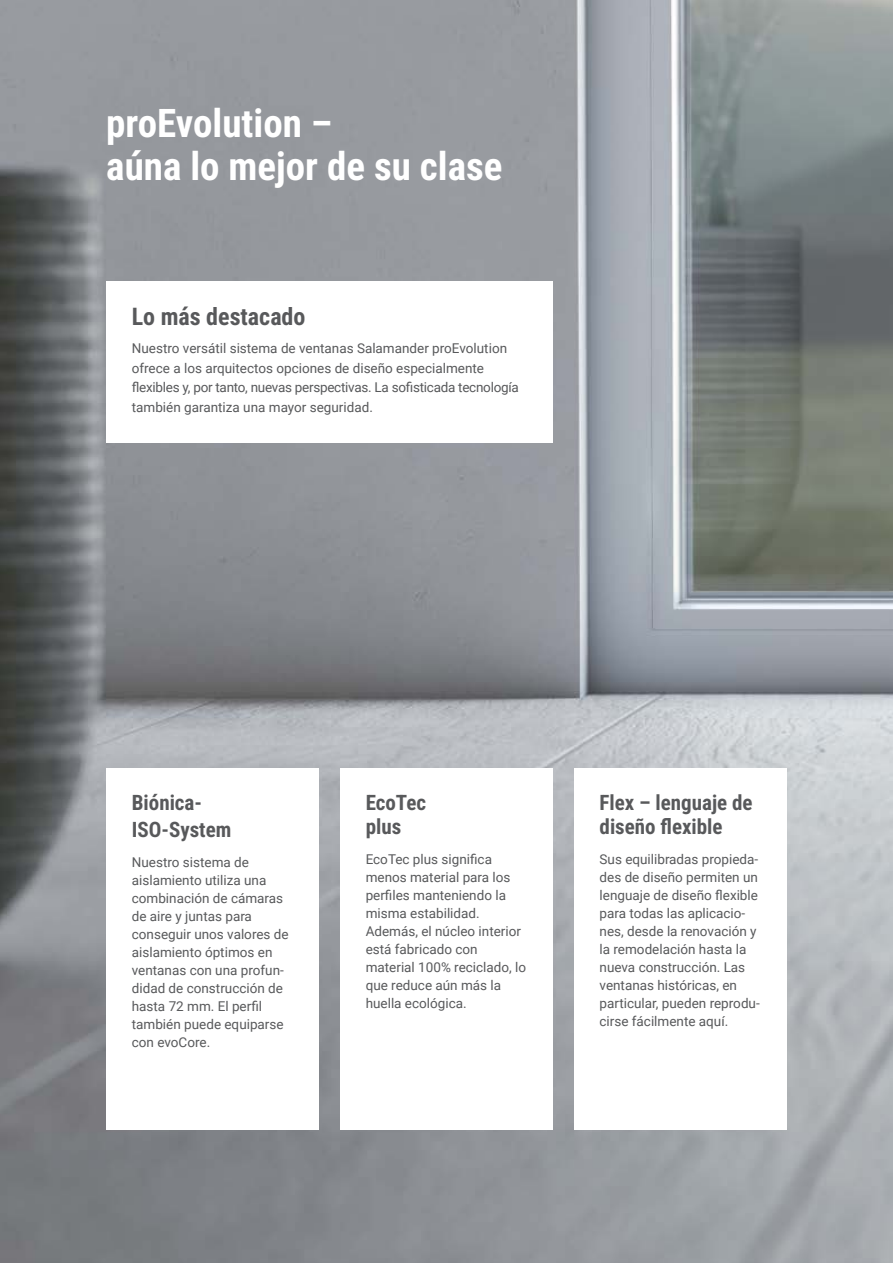
<style>
.page{position:relative;width:893px;height:1263px;background:#fff}
.page>*{position:absolute;margin:0;border:0;box-sizing:border-box;transform-origin:0 0}
.t1{font:700 39px/43.5px "Roboto Condensed";color:#fff}
.t2{font:700 24px "Roboto Condensed";color:#58595b}
.t3{font:700 21px/24px "Roboto Condensed";color:#58595b}
.t4{font:13.5px/18px "Roboto";color:#58595b}
</style>
<div class="page">
<img style="left:0;top:0;width:893px;height:1263px">
<div style="left:106px;top:282px;width:447px;height:161px;background:#fff"></div>
<div style="left:106px;top:768px;width:213px;height:362px;background:#fff"></div>
<div style="left:340px;top:768px;width:213px;height:362px;background:#fff"></div>
<div style="left:574px;top:768px;width:213px;height:362px;background:#fff"></div>
<h1 class="t1" style="left:106px;top:100px;width:398px">proEvolution –<br>aúna lo mejor de su clase</h1>
<h2 class="t2" style="left:132px;top:300px;width:175px">Lo más destacado</h2>
<p class="t4" style="left:132px;top:338px;width:388px;line-height:19.5px">Nuestro versátil sistema de ventanas Salamander proEvolution ofrece a los arquitectos opciones de diseño especialmente flexibles y, por tanto, nuevas perspectivas. La sofisticada tecnología también garantiza una mayor seguridad.</p>
<h3 class="t3" style="left:132px;top:788px;width:101px;line-height:27px">Biónica-<br>ISO-System</h3>
<p class="t4" style="left:132px;top:853px;width:158px">Nuestro sistema de aislamiento utiliza una combinación de cámaras de aire y juntas para conseguir unos valores de aislamiento óptimos en ventanas con una profun&shy;didad de construcción de hasta 72 mm. El perfil también puede equiparse con evoCore.</p>
<h3 class="t3" style="left:366px;top:789px;width:62px">EcoTec plus</h3>
<p class="t4" style="left:366px;top:850px;width:162px">EcoTec plus significa menos material para los perfiles manteniendo la misma estabilidad.<br>Además, el núcleo interior está fabricado con material 100% reciclado, lo que reduce aún más la huella ecológica.</p>
<h3 class="t3" style="left:600px;top:789px;width:154px">Flex – lenguaje de diseño flexible</h3>
<p class="t4" style="left:600px;top:850px;width:162px">Sus equilibradas propieda&shy;des de diseño permiten un lenguaje de diseño flexible para todas las aplicacio&shy;nes, desde la renovación y la remodelación hasta la nueva construcción. Las ventanas históricas, en particular, pueden reprodu&shy;cirse fácilmente aquí.</p>
</div>
